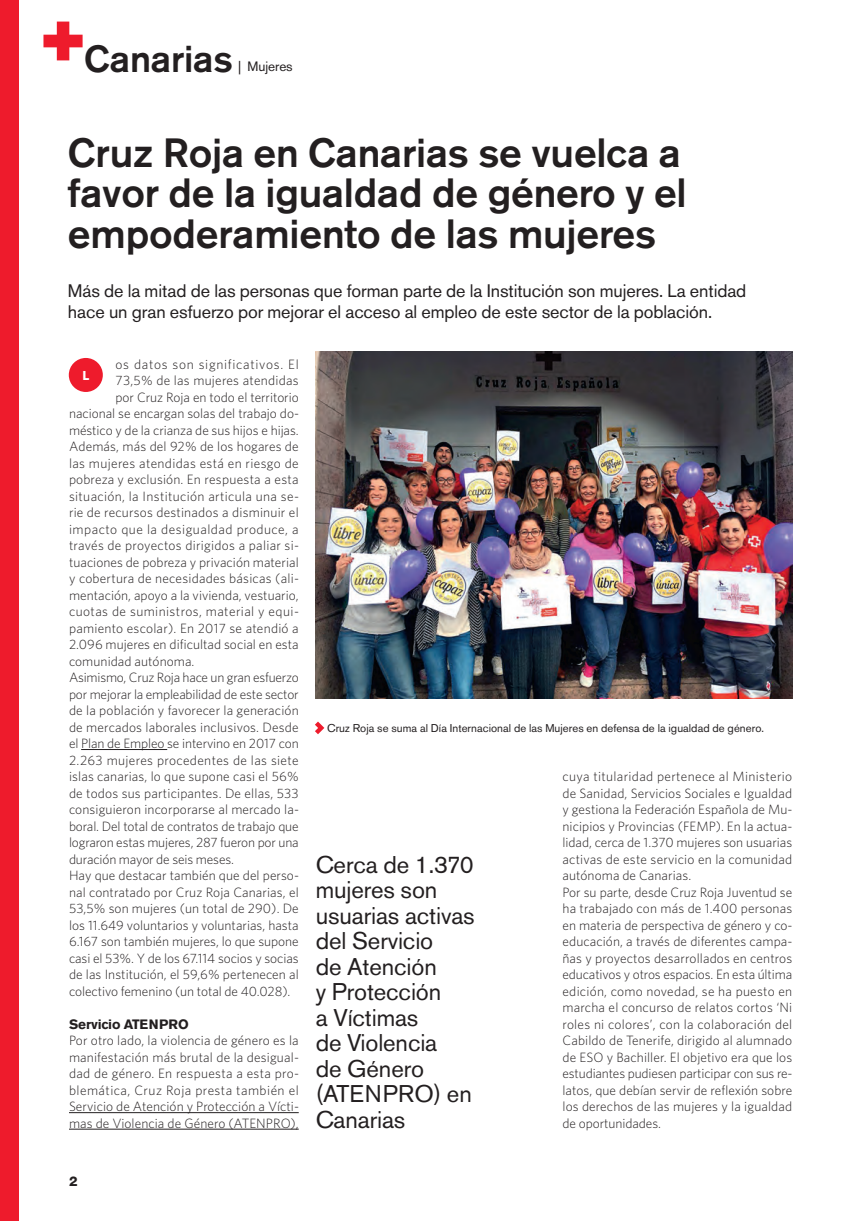
<style>
.page{position:relative;width:851px;height:1221px;background:#fff}
.page>*{position:absolute;margin:0;border:0;box-sizing:border-box;transform-origin:0 0}
.t1{font:500 40.5px/40.5px "Akzidenz Grotesk BE";letter-spacing:-.005em;color:#231f20}
.t2{font:500 37.5px "Akzidenz Grotesk BE";letter-spacing:-.005em;color:#231f20}
.t3{font:24px/25.5px "Akzidenz Grotesk BE";letter-spacing:-.005em;color:#231f20}
.t4{font:18px/21px "Akzidenz Grotesk BE";letter-spacing:-.005em;color:#231f20}
.t5{font:300 13.5px/16.5px "Whitney";letter-spacing:.005em;color:#231f20;text-align:justify}
.t6{font:300 13.5px "Whitney";letter-spacing:.025em;color:#231f20}
.t7{font:300 13.5px "Whitney";letter-spacing:-.015em;color:#231f20}
.t8{font:300 13.5px "Whitney";letter-spacing:.03em;color:#231f20}
.t9{font:300 13.5px "Whitney";letter-spacing:.035em;color:#231f20}
.t10{font:300 13.5px "Whitney";letter-spacing:.05em;color:#231f20}
.t11{font:700 13.5px "Akzidenz Grotesk BE";letter-spacing:-.005em;color:#231f20}
.t12{font:13.5px "Akzidenz Grotesk BE";letter-spacing:-.005em;color:#231f20}
.t13{font:800 13.5px "Helvetica Neue";color:#231f20}
.t14{font:700 12.75px "Akzidenz Grotesk BE";color:#fff}
.t15{font:11.25px "Akzidenz Grotesk BE";letter-spacing:.005em;color:#231f20}
</style>
<div class="page">
<div style="left:0;top:0;width:18px;height:1221px;background:#ee1b2c"></div>
<hr style="left:81px;top:749px;width:86px;height:1px;background:#231f20">
<hr style="left:69px;top:1112px;width:230px;height:1px;background:#231f20">
<hr style="left:69px;top:1128px;width:230px;height:1px;background:#231f20">
<svg style="left:315px;top:721px;width:9px;height:13px"></svg>
<div style="left:69px;top:358px;width:34px;height:34px;background:#ee1b2c;border-radius:50%"></div>
<svg style="left:43px;top:22px;width:40px;height:38px"></svg>
<img style="left:316px;top:351px;width:476px;height:347px">
<h2 class="t2" style="left:84px;top:45px;width:150px">Canarias</h2>
<p class="t12" style="left:238px;top:62px;width:56px">| Mujeres</p>
<h1 class="t1" style="left:68px;top:136px;width:620px">Cruz Roja en Canarias se vuelca a favor de la igualdad de género y el empoderamiento de las mujeres</h1>
<h3 class="t4" style="left:68px;top:282px;width:680px">Más de la mitad de las personas que forman parte de la Institución son mujeres. La entidad hace un gran esfuerzo por mejorar el acceso al empleo de este sector de la población.</h3>
<p class="t10" style="left:116px;top:359px;width:185px">os datos son significativos. El</p>
<p class="t5" style="left:116px;top:373px;width:185px">73,5% de las mujeres atendidas</p>
<p class="t5" style="left:116px;top:390px;width:185px">por Cruz Roja en todo el territorio</p>
<p class="t5" style="left:69px;top:406px;width:231px">nacional se encargan solas del trabajo do-</p>
<p class="t5" style="left:69px;top:422px;width:231px">méstico y de la crianza de sus hijos e hijas.</p>
<p class="t5" style="left:69px;top:439px;width:231px">Además, más del 92% de los hogares de</p>
<p class="t6" style="left:69px;top:458px;width:231px">las mujeres atendidas está en riesgo de</p>
<p class="t5" style="left:69px;top:472px;width:231px">pobreza y exclusión. En respuesta a esta</p>
<p class="t6" style="left:69px;top:491px;width:231px">situación, la Institución articula una se-</p>
<p class="t5" style="left:69px;top:505px;width:231px">rie de recursos destinados a disminuir el</p>
<p class="t9" style="left:69px;top:524px;width:231px">impacto que la desigualdad produce, a</p>
<p class="t5" style="left:69px;top:538px;width:231px">través de proyectos dirigidos a paliar si-</p>
<p class="t5" style="left:69px;top:554px;width:231px">tuaciones de pobreza y privación material</p>
<p class="t5" style="left:69px;top:571px;width:231px">y cobertura de necesidades básicas (ali-</p>
<p class="t5" style="left:69px;top:587px;width:231px">mentación, apoyo a la vivienda, vestuario,</p>
<p class="t8" style="left:69px;top:606px;width:231px">cuotas de suministros, material y equi-</p>
<p class="t5" style="left:69px;top:620px;width:231px">pamiento escolar). En 2017 se atendió a</p>
<p class="t5" style="left:69px;top:637px;width:231px">2.096 mujeres en dificultad social en esta</p>
<p class="t5" style="left:69px;top:653px;width:127px">comunidad autónoma.</p>
<p class="t7" style="left:69px;top:672px;width:231px">Asimismo, Cruz Roja hace un gran esfuerzo</p>
<p class="t7" style="left:69px;top:689px;width:231px">por mejorar la empleabilidad de este sector</p>
<p class="t5" style="left:69px;top:703px;width:231px">de la población y favorecer la generación</p>
<p class="t5" style="left:69px;top:719px;width:231px">de mercados laborales inclusivos. Desde</p>
<p class="t5" style="left:69px;top:736px;width:231px">el Plan de Empleo se intervino en 2017 con</p>
<p class="t6" style="left:69px;top:755px;width:231px">2.263 mujeres procedentes de las siete</p>
<p class="t5" style="left:69px;top:769px;width:231px">islas canarias, lo que supone casi el 56%</p>
<p class="t5" style="left:69px;top:785px;width:231px">de todos sus participantes. De ellas, 533</p>
<p class="t5" style="left:69px;top:802px;width:231px">consiguieron incorporarse al mercado la-</p>
<p class="t5" style="left:69px;top:818px;width:231px">boral. Del total de contratos de trabajo que</p>
<p class="t5" style="left:69px;top:835px;width:231px">lograron estas mujeres, 287 fueron por una</p>
<p class="t5" style="left:69px;top:851px;width:166px">duración mayor de seis meses.</p>
<p class="t5" style="left:69px;top:868px;width:231px">Hay que destacar también que del perso-</p>
<p class="t5" style="left:69px;top:884px;width:231px">nal contratado por Cruz Roja Canarias, el</p>
<p class="t5" style="left:69px;top:901px;width:231px">53,5% son mujeres (un total de 290). De</p>
<p class="t5" style="left:69px;top:917px;width:231px">los 11.649 voluntarios y voluntarias, hasta</p>
<p class="t5" style="left:69px;top:934px;width:231px">6.167 son también mujeres, lo que supone</p>
<p class="t5" style="left:69px;top:950px;width:231px">casi el 53%. Y de los 67.114 socios y socias</p>
<p class="t5" style="left:69px;top:967px;width:231px">de las Institución, el 59,6% pertenecen al</p>
<p class="t5" style="left:69px;top:983px;width:223px">colectivo femenino (un total de 40.028).</p>
<p class="t11" style="left:69px;top:1019px;width:121px">Servicio ATENPRO</p>
<p class="t5" style="left:69px;top:1033px;width:231px">Por otro lado, la violencia de género es la manifestación más brutal de la desigual&shy;dad de género. En respuesta a esta pro&shy;blemática, Cruz Roja presta también el Servicio de Atención y Protección a Vícti&shy;mas de Violencia de Género (ATENPRO),</p>
<p class="t14" style="left:82px;top:370px;width:8px">L</p>
<p class="t15" style="left:327px;top:723px;width:438px">Cruz Roja se suma al Día Internacional de las Mujeres en defensa de la igualdad de género.</p>
<h3 class="t3" style="left:316px;top:854px;width:160px">Cerca de 1.370 mujeres son usuarias activas del Servicio<br>de Atención<br>y Protección<br>a Víctimas<br>de Violencia<br>de Género (ATENPRO) en<br>Canarias</h3>
<p class="t5" style="left:562px;top:769px;width:231px;text-align:left">cuya titularidad pertenece al Ministerio de Sanidad, Servicios Sociales e Igualdad y gestiona la Federación Española de Mu&shy;nicipios y Provincias (FEMP). En la actua&shy;lidad, cerca de 1.370 mujeres son usuarias activas de este servicio en la comunidad autónoma de Canarias.<br>Por su parte, desde Cruz Roja Juventud se ha trabajado con más de 1.400 personas en materia de perspectiva de género y co&shy;educación, a través de diferentes campa&shy;ñas y proyectos desarrollados en centros educativos y otros espacios. En esta última edición, como novedad, se ha puesto en marcha el concurso de relatos cortos ‘Ni roles ni colores’, con la colaboración del Cabildo de Tenerife, dirigido al alumnado de ESO y Bachiller. El objetivo era que los estudiantes pudiesen participar con sus re&shy;latos, que debían servir de reflexión sobre los derechos de las mujeres y la igualdad de oportunidades.</p>
<p class="t13" style="left:69px;top:1176px;width:10px">2</p>
</div>
